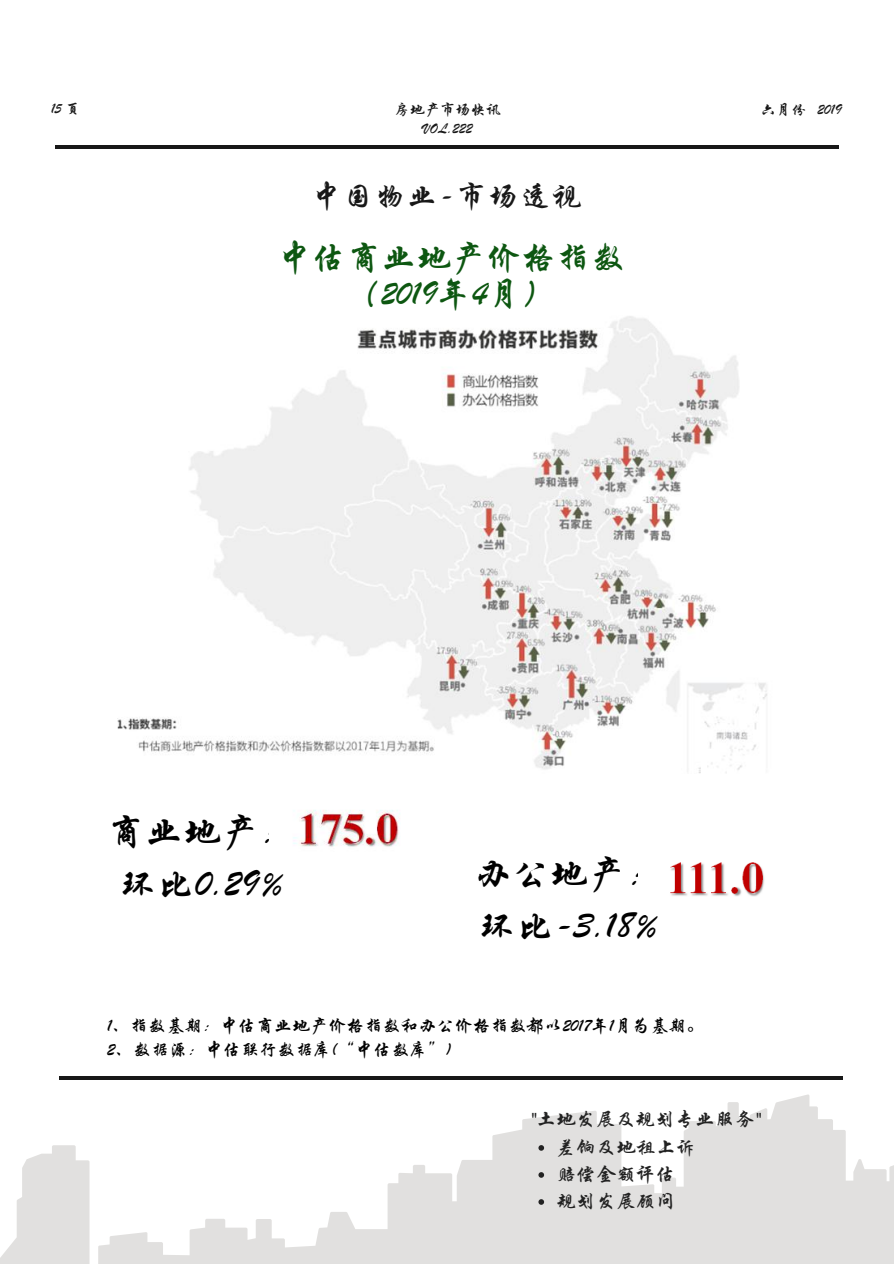
<style>
.page{position:relative;width:894px;height:1264px;background:#fff}
.page>*{position:absolute;margin:0;border:0;box-sizing:border-box;transform-origin:0 0}
.t1{font:38.1px/52.3px "ST Xingkai";color:#000}
.t2{font:37.95px/52.8px "ST Xingkai";color:#000;text-align:center}
.t3{font:34.8px/36px "ST Xingkai";color:#0d5711;text-align:center}
.t4{font:29.85px "ST Xingkai";letter-spacing:.07em;color:#181818}
.t5{font:19.8px/27.3px "ST Xingkai";color:#222}
.t6{font:18px/24.8px "ST Xingkai";color:#000}
.t7{font:15.15px "ST Xingkai";color:#181818}
</style>
<div class="page">
<hr style="left:55px;top:146px;width:783px;height:3px;background:#181818">
<hr style="left:59px;top:1076px;width:783px;height:3px;background:#181818">
<svg style="left:0;top:1098px;width:893px;height:165px;fill:#e1e0df"></svg>
<svg style="left:538px;top:1145px;width:6px;height:5px"></svg>
<svg style="left:538px;top:1172px;width:6px;height:5px"></svg>
<svg style="left:538px;top:1199px;width:6px;height:5px"></svg>
<img style="left:118px;top:316px;width:649px;height:457px">
<img style="left:293px;top:810px;width:107px;height:37px">
<img style="left:670px;top:862px;width:94px;height:35px">
<p class="t7" style="left:51px;top:101px;width:31px">15 页</p>
<p class="t7" style="left:395px;top:101px;width:107px">房地产市场快讯</p>
<p class="t7" style="left:760px;top:101px;width:82px">六月份 2019</p>
<p class="t7" style="left:423px;top:121px;width:51px">VOL.222</p>
<h3 class="t4" style="left:311px;top:181px;width:272px">中国物业-市场透视</h3>
<h3 class="t3" style="left:277px;top:241px;width:349px">中估商业地产价格指数（2019年4月）</h3>
<h2 class="t2" style="left:107px;top:806px;width:191px">商业地产：环比0.29%</h2>
<h1 class="t1" style="left:473px;top:849px;width:192px">办公地产：环比-3.18%</h1>
<p class="t6" style="left:107px;top:1013px;width:598px">1、指数基期：中估商业地产价格指数和办公价格指数都以2017年1月为基期。<br>2、数据源：中估联行数据库(“中估数库”)</p>
<p class="t5" style="left:556px;top:1106px;width:206px;text-indent:-26px">"土地发展及规划专业服务"差饷及地租上诉<br>赔偿金额评估<br>规划发展顾问</p>
</div>
